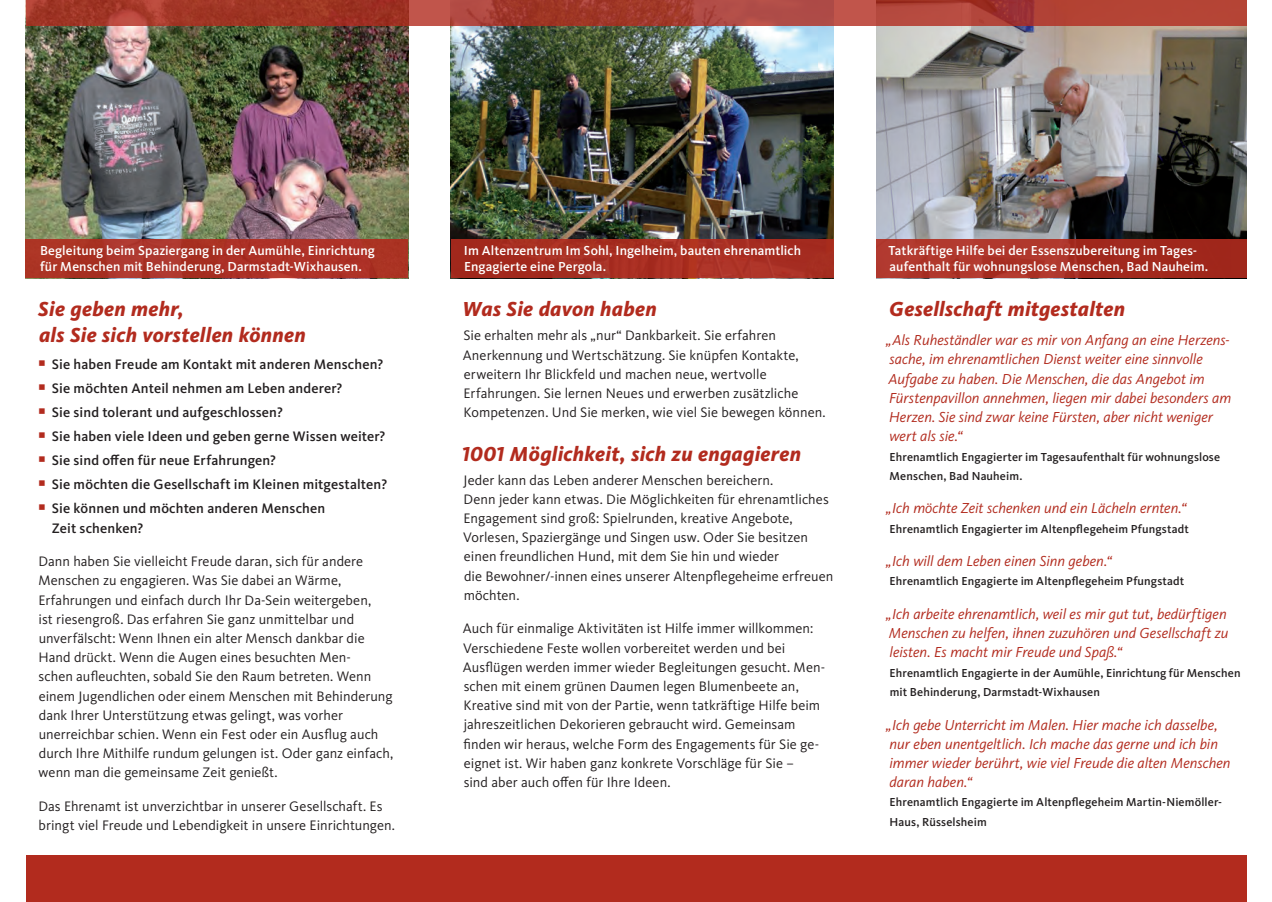
<style>
.page{position:relative;width:1272px;height:902px;background:#fff}
.page>*{position:absolute;margin:0;border:0;box-sizing:border-box;transform-origin:0 0}
.t1{font:italic 800 21px/25.5px "Kievit Pro";letter-spacing:.015em;color:#b22b1e}
.t2{font:italic 15px/19.2px "Kievit Pro";color:#b22b1e}
.t3{font:14.25px/19.2px "Kievit Pro";color:#231f20}
.t4{font:500 14.25px/24px "Kievit Pro";letter-spacing:.01em;color:#231f20}
.t5{font:500 13.5px/16.5px "Kievit Pro";letter-spacing:.005em;color:#fff}
.t6{font:500 12px/19.2px "Kievit Pro";letter-spacing:.01em;color:#231f20}
</style>
<div class="page">
<img style="left:26px;top:26px;width:382px;height:213px">
<img style="left:876px;top:26px;width:370px;height:213px">
<img style="left:451px;top:26px;width:382px;height:213px">
<svg style="left:26px;top:0;width:1220px;height:26px;background:#aa3f32"></svg>
<div style="left:26px;top:855px;width:1220px;height:46px;background:#b22b1e"></div>
<div style="left:26px;top:239px;width:382px;height:39px;background:#ad3226"></div>
<div style="left:451px;top:239px;width:382px;height:39px;background:#a62d21"></div>
<div style="left:876px;top:239px;width:370px;height:39px;background:linear-gradient(to right,#b43c31,#9d2317)"></div>
<p class="t5" style="left:40px;top:242px;width:336px">Begleitung beim Spaziergang in der Aumühle, Einrichtung für Menschen mit Behinderung, Darmstadt-Wixhausen.</p>
<p class="t5" style="left:464px;top:242px;width:339px">Im Altenzentrum Im Sohl, Ingelheim, bauten ehrenamtlich<br>Engagierte eine Pergola.</p>
<p class="t5" style="left:888px;top:242px;width:321px">Tatkräftige Hilfe bei der Essenszubereitung im Tages&shy;aufenthalt für wohnungslose Menschen, Bad Nauheim.</p>
<h1 class="t1" style="left:38px;top:297px;width:269px">Sie geben mehr,<br>als Sie sich vorstellen können</h1>
<p class="t4" style="left:52px;top:352px;width:337px">Sie haben Freude am Kontakt mit anderen Menschen?<br>Sie möchten Anteil nehmen am Leben anderer?<br>Sie sind tolerant und aufgeschlossen?<br>Sie haben viele Ideen und geben gerne Wissen weiter?<br>Sie sind offen für neue Erfahrungen?<br>Sie möchten die Gesellschaft im Kleinen mitgestalten?<br>Sie können und möchten anderen Menschen</p>
<p class="t4" style="left:52px;top:515px;width:93px">Zeit schenken?</p>
<p class="t3" style="left:38px;top:551px;width:356px">Dann haben Sie vielleicht Freude daran, sich für andere Menschen zu engagieren. Was Sie dabei an Wärme, Erfahrungen und einfach durch Ihr Da-Sein weitergeben,<br>ist riesengroß. Das erfahren Sie ganz unmittelbar und unverfälscht: Wenn Ihnen ein alter Mensch dankbar die Hand drückt. Wenn die Augen eines besuchten Men-<br>schen aufleuchten, sobald Sie den Raum betreten. Wenn einem Jugendlichen oder einem Menschen mit Behinderung dank Ihrer Unterstützung etwas gelingt, was vorher unerreichbar schien. Wenn ein Fest oder ein Ausflug auch durch Ihre Mithilfe rundum gelungen ist. Oder ganz einfach, wenn man die gemeinsame Zeit genießt.</p>
<p class="t3" style="left:38px;top:796px;width:358px">Das Ehrenamt ist unverzichtbar in unserer Gesellschaft. Es bringt viel Freude und Lebendigkeit in unsere Einrichtungen.</p>
<h1 class="t1" style="left:889px;top:297px;width:237px">Gesellschaft mitgestalten</h1>
<p class="t2" style="left:886px;top:330px;width:346px">„Als Ruheständler war es mir von Anfang an eine Herzens&shy;sache, im ehrenamtlichen Dienst weiter eine sinnvolle Aufgabe zu haben. Die Menschen, die das Angebot im Fürstenpavillon annehmen, liegen mir dabei besonders am Herzen. Sie sind zwar keine Fürsten, aber nicht weniger wert als sie.“</p>
<p class="t6" style="left:889px;top:447px;width:332px">Ehrenamtlich Engagierter im Tagesaufenthalt für wohnungslose<br>Menschen, Bad Nauheim.</p>
<p class="t2" style="left:886px;top:498px;width:301px">„Ich möchte Zeit schenken und ein Lächeln ernten.“</p>
<p class="t6" style="left:889px;top:519px;width:301px">Ehrenamtlich Engagierter im Altenpflegeheim Pfungstadt</p>
<p class="t2" style="left:886px;top:551px;width:227px">„Ich will dem Leben einen Sinn geben.“</p>
<p class="t6" style="left:889px;top:571px;width:296px">Ehrenamtlich Engagierte im Altenpflegeheim Pfungstadt</p>
<p class="t2" style="left:886px;top:604px;width:344px;text-align:justify">„Ich arbeite ehrenamtlich, weil es mir gut tut, bedürftigen Menschen zu helfen, ihnen zuzuhören und Gesellschaft zu leisten. Es macht mir Freude und Spaß.“</p>
<p class="t6" style="left:889px;top:663px;width:352px">Ehrenamtlich Engagierte in der Aumühle, Einrichtung für Menschen mit Behinderung, Darmstadt-Wixhausen</p>
<p class="t2" style="left:886px;top:714px;width:346px">„Ich gebe Unterricht im Malen. Hier mache ich dasselbe, nur eben unentgeltlich. Ich mache das gerne und ich bin immer wieder berührt, wie viel Freude die alten Menschen daran haben.“</p>
<p class="t6" style="left:889px;top:792px;width:334px">Ehrenamtlich Engagierte im Altenpflegeheim Martin-Niemöller-<br>Haus, Rüsselsheim</p>
<h1 class="t1" style="left:462px;top:297px;width:196px">Was Sie davon haben</h1>
<p class="t3" style="left:463px;top:326px;width:364px">Sie erhalten mehr als „nur“ Dankbarkeit. Sie erfahren Anerkennung und Wertschätzung. Sie knüpfen Kontakte, erweitern Ihr Blickfeld und machen neue, wertvolle Erfahrungen. Sie lernen Neues und erwerben zusätzliche Kompetenzen. Und Sie merken, wie viel Sie bewegen können.</p>
<h1 class="t1" style="left:462px;top:441px;width:340px">1001 Möglichkeit, sich zu engagieren</h1>
<p class="t3" style="left:463px;top:470px;width:372px">Jeder kann das Leben anderer Menschen bereichern.<br>Denn jeder kann etwas. Die Möglichkeiten für ehrenamtliches Engagement sind groß: Spielrunden, kreative Angebote, Vorlesen, Spaziergänge und Singen usw. Oder Sie besitzen einen freundlichen Hund, mit dem Sie hin und wieder<br>die Bewohner/-innen eines unserer Altenpflegeheime erfreuen möchten.</p>
<p class="t3" style="left:463px;top:619px;width:364px">Auch für einmalige Aktivitäten ist Hilfe immer willkommen:<br>Verschiedene Feste wollen vorbereitet werden und bei Ausflügen werden immer wieder Begleitungen gesucht. Men&shy;schen mit einem grünen Daumen legen Blumenbeete an, Kreative sind mit von der Partie, wenn tatkräftige Hilfe beim jahreszeitlichen Dekorieren gebraucht wird. Gemeinsam finden wir heraus, welche Form des Engagements für Sie ge&shy;eignet ist. Wir haben ganz konkrete Vorschläge für Sie –<br>sind aber auch offen für Ihre Ideen.</p>
</div>
